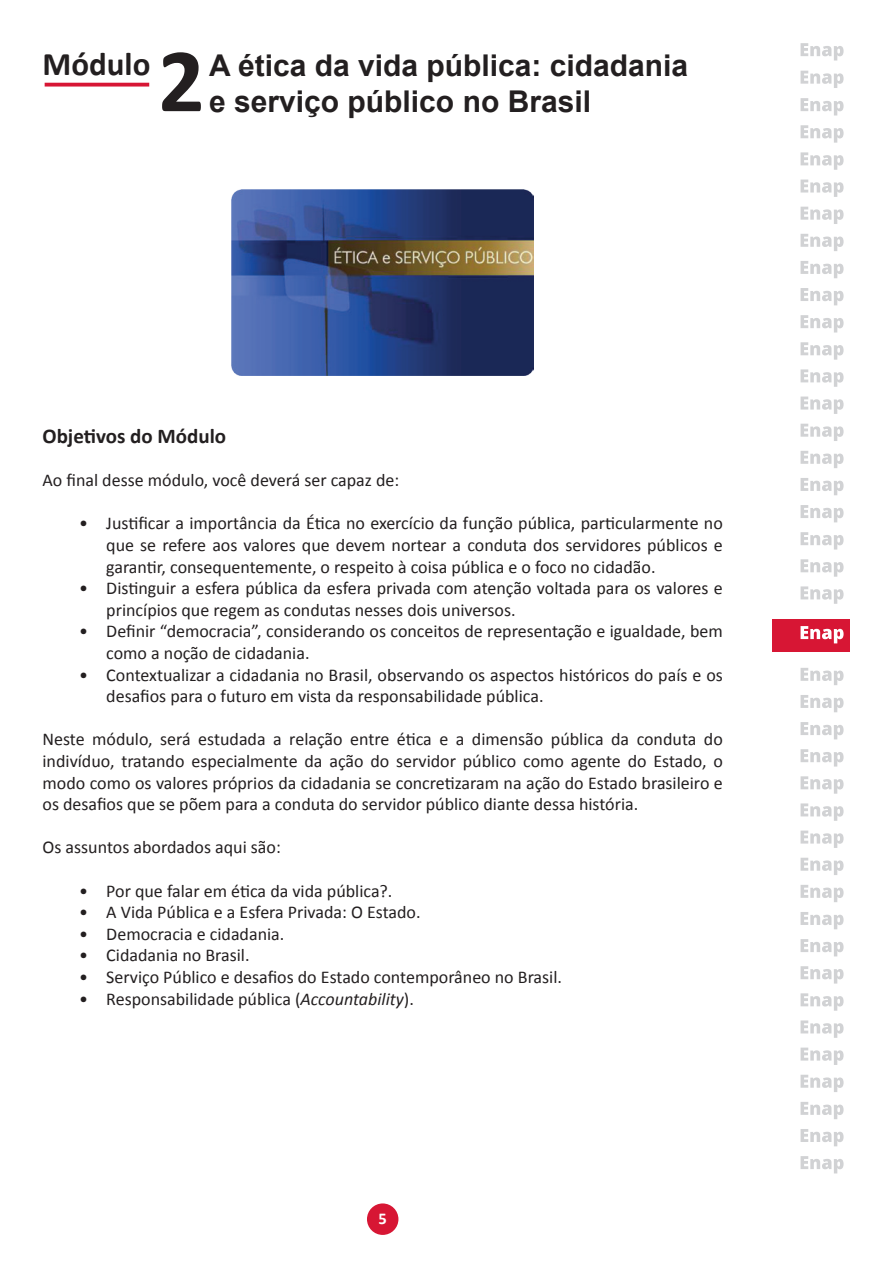
<style>
.page{position:relative;width:893px;height:1263px;background:#fff}
.page>*{position:absolute;margin:0;border:0;box-sizing:border-box;transform-origin:0 0}
.t1{font:700 91.5px "Calibri";color:#231f20}
.t2{font:700 33px "Calibri";color:#231f20}
.t3{font:700 30px "Arial";color:#231f20}
.t4{font:700 21px "Calibri";color:#231f20}
.t5{font:18px/21.6px "Calibri";color:#231f20}
.t6{font:700 16.5px "Calibri";color:#fff}
.s1{font-style:italic}
</style>
<div class="page">
<div style="left:772px;top:619px;width:77px;height:32px;background:#d71634"></div>
<svg style="left:801px;top:626px;width:43px;height:17px"></svg>
<svg style="left:801px;top:98px;width:43px;height:17px"></svg>
<svg style="left:801px;top:125px;width:43px;height:18px"></svg>
<svg style="left:801px;top:152px;width:43px;height:18px"></svg>
<svg style="left:801px;top:180px;width:43px;height:17px"></svg>
<svg style="left:801px;top:207px;width:43px;height:17px"></svg>
<svg style="left:801px;top:234px;width:43px;height:17px"></svg>
<svg style="left:801px;top:261px;width:43px;height:17px"></svg>
<svg style="left:801px;top:288px;width:43px;height:17px"></svg>
<svg style="left:801px;top:315px;width:43px;height:17px"></svg>
<svg style="left:801px;top:342px;width:43px;height:18px"></svg>
<svg style="left:801px;top:369px;width:43px;height:18px"></svg>
<svg style="left:801px;top:397px;width:43px;height:17px"></svg>
<svg style="left:801px;top:424px;width:43px;height:17px"></svg>
<svg style="left:801px;top:451px;width:43px;height:17px"></svg>
<svg style="left:801px;top:478px;width:43px;height:17px"></svg>
<svg style="left:801px;top:505px;width:43px;height:17px"></svg>
<svg style="left:801px;top:532px;width:43px;height:17px"></svg>
<svg style="left:801px;top:559px;width:43px;height:18px"></svg>
<svg style="left:801px;top:586px;width:43px;height:18px"></svg>
<svg style="left:801px;top:668px;width:43px;height:17px"></svg>
<svg style="left:801px;top:695px;width:43px;height:17px"></svg>
<svg style="left:801px;top:722px;width:43px;height:17px"></svg>
<svg style="left:801px;top:749px;width:43px;height:17px"></svg>
<svg style="left:801px;top:776px;width:43px;height:18px"></svg>
<svg style="left:801px;top:803px;width:43px;height:18px"></svg>
<svg style="left:801px;top:830px;width:43px;height:18px"></svg>
<svg style="left:801px;top:858px;width:43px;height:17px"></svg>
<svg style="left:801px;top:885px;width:43px;height:17px"></svg>
<svg style="left:801px;top:912px;width:43px;height:17px"></svg>
<svg style="left:801px;top:939px;width:43px;height:17px"></svg>
<svg style="left:801px;top:966px;width:43px;height:17px"></svg>
<svg style="left:801px;top:993px;width:43px;height:18px"></svg>
<svg style="left:801px;top:1020px;width:43px;height:18px"></svg>
<svg style="left:801px;top:1047px;width:43px;height:18px"></svg>
<svg style="left:801px;top:1075px;width:43px;height:17px"></svg>
<svg style="left:801px;top:1102px;width:43px;height:17px"></svg>
<svg style="left:801px;top:1129px;width:43px;height:17px"></svg>
<svg style="left:801px;top:1156px;width:43px;height:17px"></svg>
<svg style="left:801px;top:71px;width:43px;height:17px"></svg>
<svg style="left:801px;top:43px;width:43px;height:18px"></svg>
<div style="left:367px;top:1203px;width:31px;height:32px;background:#d71634;border-radius:50%"></div>
<img style="left:231px;top:189px;width:303px;height:187px">
<svg style="left:45px;top:83px;width:104px;height:4px"></svg>
<h1 class="t1" style="left:158px;top:24px;width:48px">2</h1>
<h2 class="t2" style="left:43px;top:44px;width:109px">Módulo</h2>
<h3 class="t3" style="left:209px;top:45px;width:481px">A ética da vida pública: cidadania</h3>
<h3 class="t3" style="left:209px;top:81px;width:383px">e serviço público no Brasil</h3>
<p class="t4" style="left:43px;top:423px;width:185px">Objetivos do Módulo</p>
<p class="t5" style="left:43px;top:469px;width:358px">Ao final desse módulo, você deverá ser capaz de:</p>
<p class="t5" style="left:106px;top:512px;width:618px;text-align:justify;text-indent:-27px">• Justificar a importância da Ética no exercício da função pública, particularmente no que se refere aos valores que devem nortear a conduta dos servidores públicos e garantir, consequentemente, o respeito à coisa pública e o foco no cidadão.</p>
<p class="t5" style="left:106px;top:577px;width:618px;text-indent:-27px">• Distinguir a esfera pública da esfera privada com atenção voltada para os valores e princípios que regem as condutas nesses dois universos.</p>
<p class="t5" style="left:106px;top:620px;width:618px;text-indent:-27px">• Definir “democracia”, considerando os conceitos de representação e igualdade, bem como a noção de cidadania.</p>
<p class="t5" style="left:106px;top:663px;width:618px;text-indent:-27px">• Contextualizar a cidadania no Brasil, observando os aspectos históricos do país e os desafios para o futuro em vista da responsabilidade pública.</p>
<p class="t5" style="left:43px;top:728px;width:682px;text-align:justify">Neste módulo, será estudada a relação entre ética e a dimensão pública da conduta do indivíduo, tratando especialmente da ação do servidor público como agente do Estado, o modo como os valores próprios da cidadania se concretizaram na ação do Estado brasileiro e os desafios que se põem para a conduta do servidor público diante dessa história.</p>
<p class="t5" style="left:43px;top:836px;width:240px">Os assuntos abordados aqui são:</p>
<p class="t5" style="left:79px;top:879px;width:315px">• Por que falar em ética da vida pública?.</p>
<p class="t5" style="left:79px;top:901px;width:343px">• A Vida Pública e a Esfera Privada: O Estado.</p>
<p class="t5" style="left:79px;top:922px;width:207px">• Democracia e cidadania.</p>
<p class="t5" style="left:79px;top:944px;width:172px">• Cidadania no Brasil.</p>
<p class="t5" style="left:79px;top:965px;width:484px">• Serviço Público e desafios do Estado contemporâneo no Brasil.</p>
<p class="t5" style="left:79px;top:987px;width:336px">• Responsabilidade pública (<span class="s1">Accountability</span>).</p>
<p class="t6" style="left:378px;top:1208px;width:10px">5</p>
</div>
